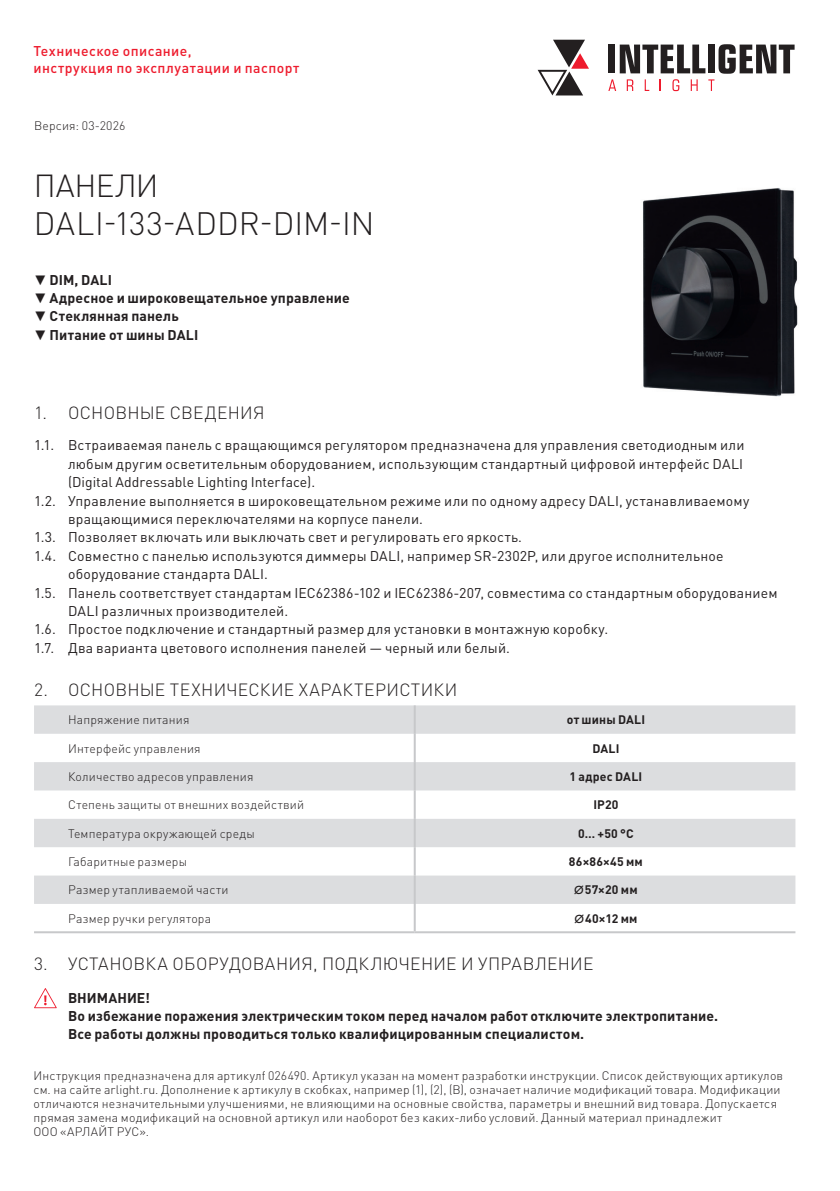
<style>
.page{position:relative;width:840px;height:1191px;background:#fff}
.page>*{position:absolute;margin:0;border:0;box-sizing:border-box;transform-origin:0 0}
.t1{font:300 32px "DIN Pro";color:#231f20}
.t2{font:300 31.6px "DIN Pro";color:#231f20}
.t3{font:300 17.6px "DIN Pro";letter-spacing:.015em;color:#231f20}
.t4{font:14px "DIN Pro";letter-spacing:.015em;color:#231f20}
.t5{font:700 14px/18.4px "DIN Pro";letter-spacing:.01em;color:#231f20}
.t6{font:500 14px/16.8px "DIN Pro";letter-spacing:.03em;color:#ee1b2d}
.t7{font:300 12.2px/14px "DIN Pro";letter-spacing:.015em;color:#231f20}
.t8{font:700 12.2px "DIN Pro";letter-spacing:.015em;color:#231f20}
.s1{font-family:"Century Gothic";font-weight:400}
.s2{font-family:"Futura PT";font-weight:500}
</style>
<div class="page">
<svg style="left:608px;top:44px;width:186px;height:47px"></svg>
<svg style="left:537px;top:40px;width:51px;height:55px"></svg>
<svg style="left:34px;top:988px;width:23px;height:20px"></svg>
<svg style="left:34px;top:705px;width:761px;height:199px;fill:#dcdddf"></svg>
<hr style="left:413px;top:705px;width:2px;height:29px;background:#c7c8ca">
<hr style="left:413px;top:734px;width:2px;height:28px;background:#c7c8ca">
<hr style="left:413px;top:762px;width:2px;height:28px;background:#c7c8ca">
<hr style="left:413px;top:790px;width:2px;height:29px;background:#c7c8ca">
<hr style="left:413px;top:819px;width:2px;height:28px;background:#c7c8ca">
<hr style="left:413px;top:847px;width:2px;height:28px;background:#c7c8ca">
<hr style="left:413px;top:875px;width:2px;height:29px;background:#c7c8ca">
<hr style="left:413px;top:904px;width:2px;height:27px;background:#c7c8ca">
<hr style="left:34px;top:931px;width:380px;height:2px;background:#c7c8ca">
<hr style="left:414px;top:931px;width:381px;height:2px;background:#c7c8ca">
<img style="left:643px;top:188px;width:155px;height:209px">
<p class="t6" style="left:34px;top:42px;width:267px">Техническое описание,<br>инструкция по эксплуатации и паспорт</p>
<p class="t7" style="left:34px;top:118px;width:93px">Версия: 03-2026</p>
<h2 class="t2" style="left:34px;top:164px;width:126px">ПАНЕЛИ</h2>
<h1 class="t1" style="left:34px;top:202px;width:342px">DALI-133-ADDR-DIM-IN</h1>
<p class="t5" style="left:34px;top:270px;width:80px"><span class="s1">▼</span>DIM, DALI</p>
<p class="t5" style="left:34px;top:288px;width:317px"><span class="s1">▼</span>Адресное и широковещательное управление</p>
<p class="t5" style="left:34px;top:307px;width:147px"><span class="s1">▼</span>Cтеклянная панель</p>
<p class="t5" style="left:34px;top:325px;width:166px"><span class="s1">▼</span>Питание от шины DALI</p>
<p class="t3" style="left:34px;top:400px;width:232px">1. ОСНОВНЫЕ СВЕДЕНИЯ</p>
<p class="t4" style="left:34px;top:436px;width:711px">1.1. Встраиваемая панель с вращающимся регулятором предназначена для управления светодиодным или</p>
<p class="t4" style="left:68px;top:454px;width:676px">любым другим осветительным оборудованием, использующим стандартный цифровой интерфейс DALI</p>
<p class="t4" style="left:68px;top:472px;width:248px">(Digital Addressable Lighting Interface).</p>
<p class="t4" style="left:34px;top:491px;width:716px">1.2. Управление выполняется в широковещательном режиме или по одному адресу DALI, устанавливаемому</p>
<p class="t4" style="left:68px;top:509px;width:356px">вращающимися переключателями на корпусе панели.</p>
<p class="t4" style="left:34px;top:528px;width:489px">1.3. Позволяет включать или выключать свет и регулировать его яркость.</p>
<p class="t4" style="left:34px;top:546px;width:690px">1.4. Совместно с панелью используются диммеры DALI, например SR-2302P, или другое исполнительное</p>
<p class="t4" style="left:68px;top:564px;width:201px">оборудование стандарта DALI.</p>
<p class="t4" style="left:34px;top:583px;width:744px">1.5. Панель соответствует стандартам IEC62386-102 и IEC62386-207, совместима со стандартным оборудованием</p>
<p class="t4" style="left:68px;top:601px;width:221px">DALI различных производителей.</p>
<p class="t4" style="left:34px;top:620px;width:575px">1.6. Простое подключение и стандартный размер для установки в монтажную коробку.</p>
<p class="t4" style="left:34px;top:638px;width:477px">1.7. Два варианта цветового исполнения панелей — черный или белый.</p>
<p class="t3" style="left:34px;top:677px;width:424px">2. ОСНОВНЫЕ ТЕХНИЧЕСКИЕ ХАРАКТЕРИСТИКИ</p>
<p class="t7" style="left:68px;top:712px;width:123px">Напряжение питания</p>
<p class="t8" style="left:566px;top:711px;width:80px">от шины DALI</p>
<p class="t7" style="left:68px;top:740px;width:134px">Интерфейс управления</p>
<p class="t8" style="left:592px;top:740px;width:29px">DALI</p>
<p class="t7" style="left:68px;top:769px;width:187px">Количество адресов управления</p>
<p class="t8" style="left:569px;top:768px;width:74px">1 адрес DALI</p>
<p class="t7" style="left:68px;top:797px;width:237px">Степень защиты от внешних воздействий</p>
<p class="t8" style="left:593px;top:796px;width:27px">IP20</p>
<p class="t7" style="left:68px;top:825px;width:188px">Температура окружающей среды</p>
<p class="t8" style="left:577px;top:825px;width:57px">0… +50 °C</p>
<p class="t7" style="left:68px;top:854px;width:120px">Габаритные размеры</p>
<p class="t8" style="left:568px;top:853px;width:75px">86×86×45 мм</p>
<p class="t7" style="left:68px;top:882px;width:162px">Размер утапливаемой части</p>
<p class="t8" style="left:574px;top:881px;width:65px"><span class="s2">Ø</span>57×20 мм</p>
<p class="t7" style="left:68px;top:911px;width:145px">Размер ручки регулятора</p>
<p class="t8" style="left:574px;top:910px;width:64px"><span class="s2">Ø</span>40×12 мм</p>
<p class="t3" style="left:34px;top:951px;width:560px">3. УСТАНОВКА ОБОРУДОВАНИЯ, ПОДКЛЮЧЕНИЕ И УПРАВЛЕНИЕ</p>
<p class="t5" style="left:68px;top:987px;width:651px">ВНИМАНИЕ!<br>Во избежание поражения электрическим током перед началом работ отключите электропитание.<br>Все работы должны проводиться только квалифицированным специалистом.</p>
<p class="t7" style="left:33px;top:1068px;width:750px">Инструкция предназначена для артикулf 026490. Артикул указан на момент разработки инструкции. Список действующих артикулов см. на сайте arlight.ru. Дополнение к артикулу в скобках, например (1), (2), (B), означает наличие модификаций товара. Модификации отличаются незначительными улучшениями, не влияющими на основные свойства, параметры и внешний вид товара. Допускается прямая замена модификаций на основной артикул или наоборот без каких-либо условий. Данный материал принадлежит<br>ООО «АРЛАЙТ РУС».</p>
</div>
